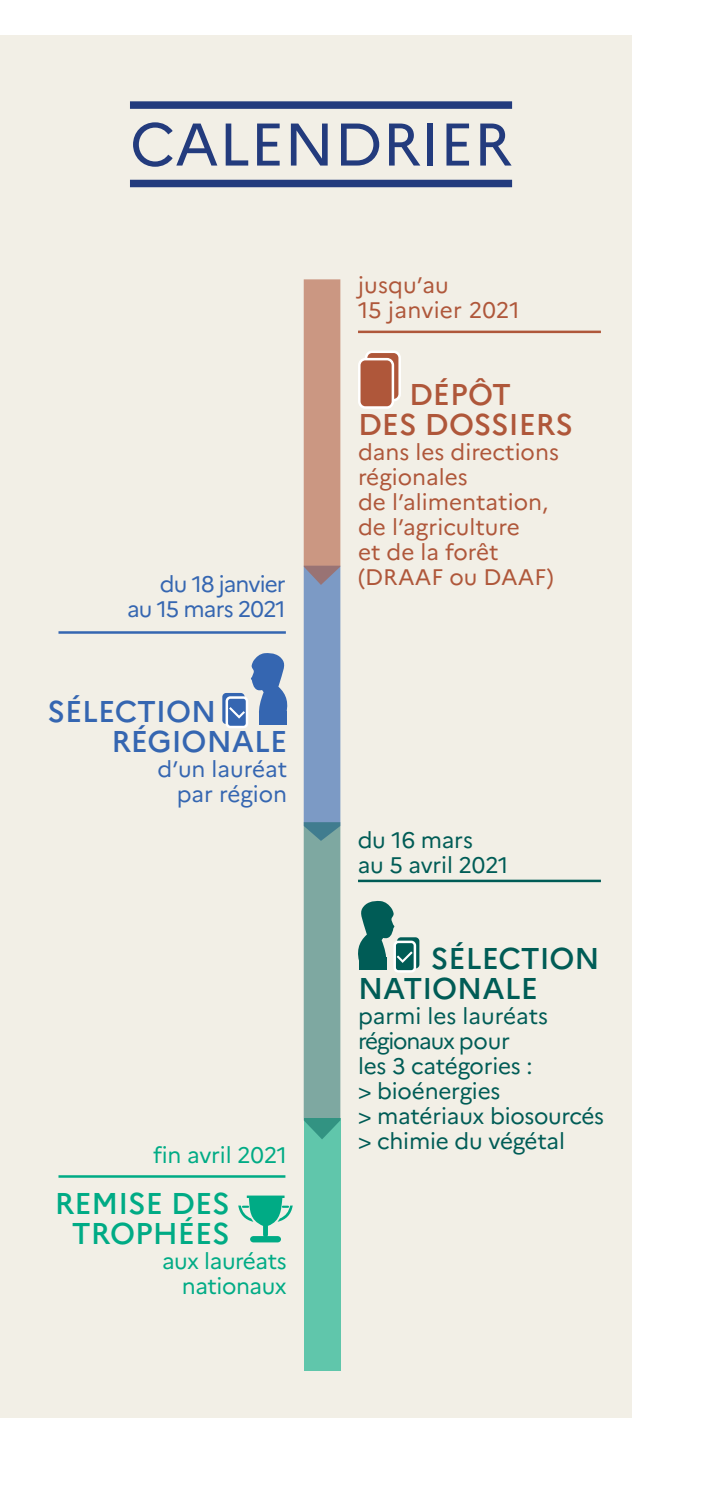
<style>
.page{position:relative;width:702px;height:1489px;background:#fff}
.page>*{position:absolute;margin:0;border:0;box-sizing:border-box;transform-origin:0 0}
.t1{font:60px "Marianne";color:#233b7d}
.t2{font:500 30px "Marianne";color:#3566b1}
.t3{font:500 30px/30px "Marianne";color:#005c56}
.t4{font:500 30px/30px "Marianne";color:#00ab85;text-align:center}
.t5{font:500 30px/30px "Marianne";color:#af573a;text-align:center}
.t6{font:22.5px/25px "Marianne";letter-spacing:-.01em;color:#005c56}
.t7{font:22.5px/25px "Marianne";color:#af573a}
.t8{font:22.5px/25px "Marianne";letter-spacing:-.02em;color:#00ab85;text-align:right}
.t9{font:22.5px/25px "Marianne";letter-spacing:-.04em;color:#3566b1;text-align:right}
.t10{font:22.5px "Marianne";color:#3566b1}
</style>
<div class="page">
<div style="left:0;top:35px;width:631px;height:1382px;background:#f2efe6"></div>
<div style="left:130px;top:101px;width:382px;height:8px;background:#233b7d"></div>
<div style="left:130px;top:180px;width:382px;height:7px;background:#233b7d"></div>
<div style="left:304px;top:1118px;width:36px;height:252px;background:#60c6ab"></div>
<svg style="left:304px;top:279px;width:36px;height:860px;background:#959d9f"></svg>
<svg style="left:366px;top:352px;width:33px;height:48px"></svg>
<div style="left:365px;top:350px;width:36px;height:51px;border:2px solid #fff;border-radius:6px"></div>
<div style="left:359px;top:359px;width:34px;height:48px;background:#af573a;border-radius:6px"></div>
<div style="left:358px;top:358px;width:36px;height:51px;border:2px solid #fff;border-radius:6px"></div>
<hr style="left:358px;top:330px;width:243px;height:3px;background:#af573a">
<hr style="left:58px;top:631px;width:228px;height:2px;background:#3566b1">
<div style="left:259px;top:711px;width:27px;height:13px;background:#3566b1"></div>
<div style="left:222px;top:693px;width:23px;height:31px;background:#3566b1;border-radius:4px"></div>
<div style="left:227px;top:697px;width:20px;height:30px;background:#3566b1;border-radius:4px"></div>
<div style="left:225px;top:696px;width:23px;height:32px;border:2px solid #fff;border-radius:4px"></div>
<svg style="left:229px;top:653px;width:59px;height:65px"></svg>
<hr style="left:358px;top:879px;width:243px;height:3px;background:#005c56">
<div style="left:359px;top:957px;width:27px;height:12px;background:#005c56"></div>
<svg style="left:397px;top:937px;width:22px;height:31px"></svg>
<div style="left:394px;top:941px;width:21px;height:30px;background:#005c56;border-radius:4px"></div>
<div style="left:393px;top:940px;width:23px;height:32px;border:2px solid #fff;border-radius:4px"></div>
<svg style="left:358px;top:900px;width:54px;height:66px"></svg>
<hr style="left:58px;top:1175px;width:227px;height:2px;background:#00ab85">
<div style="left:250px;top:1235px;width:31px;height:7px;background:#00ab85;border-radius:3px"></div>
<hr style="left:247px;top:1195px;width:37px;height:2px;background:#00ab85">
<svg style="left:238px;top:1197px;width:55px;height:43px"></svg>
<p class="t1" style="left:130px;top:108px;width:383px">CALENDRIER</p>
<p class="t9" style="left:127px;top:571px;width:160px">du 18 janvier<br>au 15 mars 2021</p>
<p class="t2" style="left:47px;top:692px;width:170px">SÉLECTION</p>
<p class="t2" style="left:111px;top:722px;width:177px">RÉGIONALE</p>
<p class="t10" style="left:157px;top:755px;width:131px">d’un lauréat</p>
<p class="t10" style="left:177px;top:780px;width:112px">par région</p>
<p class="t8" style="left:153px;top:1142px;width:136px">fin avril 2021</p>
<p class="t4" style="left:55px;top:1188px;width:177px">REMISE DES<br>TROPHÉES</p>
<p class="t8" style="left:162px;top:1248px;width:126px">aux lauréats nationaux</p>
<p class="t7" style="left:358px;top:273px;width:163px">jusqu’au<br>15 janvier 2021</p>
<p class="t5" style="left:358px;top:379px;width:216px">DÉPÔT<br>DES DOSSIERS</p>
<p class="t7" style="left:358px;top:439px;width:202px">dans les directions régionales</p>
<p class="t7" style="left:358px;top:489px;width:192px">de l’alimentation,</p>
<p class="t7" style="left:358px;top:514px;width:163px">de l’agriculture et de la forêt</p>
<p class="t7" style="left:358px;top:564px;width:197px">(DRAAF ou DAAF)</p>
<p class="t6" style="left:357px;top:827px;width:152px">du 16 mars<br>au 5 avril 2021</p>
<p class="t3" style="left:358px;top:943px;width:243px;text-indent:73px">SÉLECTION<br>NATIONALE</p>
<p class="t6" style="left:358px;top:1003px;width:192px">parmi les lauréats régionaux pour<br>les 3 catégories :</p>
<p class="t6" style="left:358px;top:1078px;width:248px">&gt; bioénergies<br>&gt; matériaux biosourcés &gt; chimie du végétal</p>
</div>
